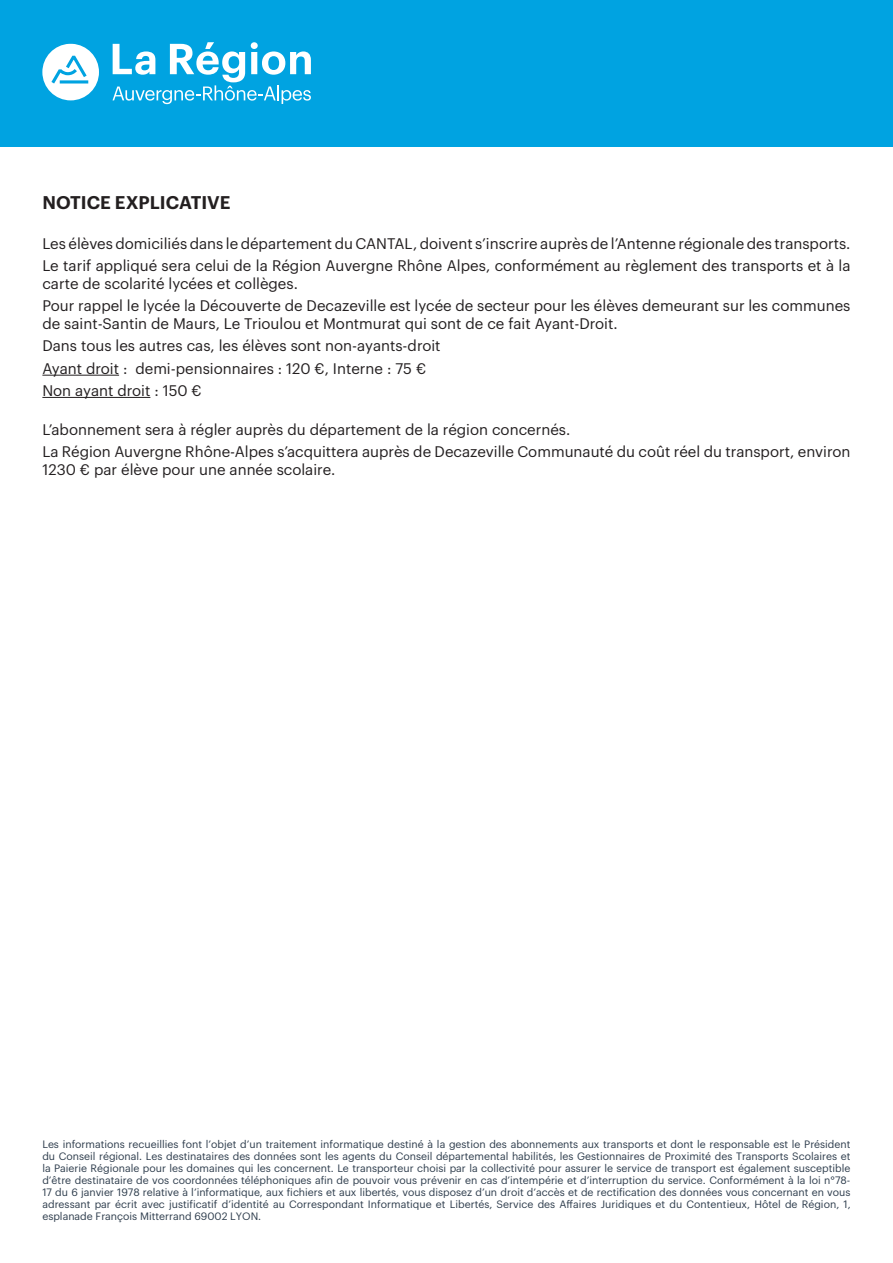
<style>
.page{position:relative;width:893px;height:1263px;background:#fff}
.page>*{position:absolute;margin:0;border:0;box-sizing:border-box;transform-origin:0 0}
.t1{font:600 18px "Graphik";color:#231f20}
.t2{font:15px/18px "Graphik";color:#231f20}
.t3{font:10.5px/12px "Graphik";color:#2d3c4c;text-align:justify}
</style>
<div class="page">
<hr style="left:42px;top:375px;width:77px;height:1px;background:#231f20">
<hr style="left:42px;top:397px;width:108px;height:1px;background:#231f20">
<div style="left:0;top:0;width:893px;height:146px;background:#00a3e1"></div>
<svg style="left:113px;top:42px;width:198px;height:62px"></svg>
<svg style="left:42px;top:44px;width:57px;height:56px"></svg>
<p class="t1" style="left:42px;top:189px;width:190px">NOTICE EXPLICATIVE</p>
<p class="t2" style="left:42px;top:233px;width:807px">Les élèves domiciliés dans le département du CANTAL, doivent s’inscrire auprès de l’Antenne régionale des transports.</p>
<p class="t2" style="left:42px;top:255px;width:810px">Le tarif appliqué sera celui de la Région Auvergne Rhône Alpes, conformément au règlement des transports et à la carte de scolarité lycées et collèges.</p>
<p class="t2" style="left:42px;top:295px;width:810px">Pour rappel le lycée la Découverte de Decazeville est lycée de secteur pour les élèves demeurant sur les communes de saint-Santin de Maurs, Le Trioulou et Montmurat qui sont de ce fait Ayant-Droit.</p>
<p class="t2" style="left:42px;top:336px;width:400px">Dans tous les autres cas, les élèves sont non-ayants-droit</p>
<p class="t2" style="left:42px;top:358px;width:385px">Ayant droit : demi-pensionnaires : 120 €, Interne : 75 €</p>
<p class="t2" style="left:42px;top:380px;width:161px">Non ayant droit : 150 €</p>
<p class="t2" style="left:42px;top:419px;width:527px">L’abonnement sera à régler auprès du département de la région concernés.</p>
<p class="t2" style="left:42px;top:442px;width:809px">La Région Auvergne Rhône-Alpes s’acquittera auprès de Decazeville Communauté du coût réel du transport, environ<br>1230 € par élève pour une année scolaire.</p>
<p class="t3" style="left:42px;top:1138px;width:810px">Les informations recueillies font l’objet d’un traitement informatique destiné à la gestion des abonnements aux transports et dont le responsable est le Président du Conseil régional. Les destinataires des données sont les agents du Conseil départemental habilités, les Gestionnaires de Proximité des Transports Scolaires et la Paierie Régionale pour les domaines qui les concernent. Le transporteur choisi par la collectivité pour assurer le service de transport est également susceptible d’être destinataire de vos coordonnées téléphoniques afin de pouvoir vous prévenir en cas d’intempérie et d’interruption du service. Conformément à la loi n°78- 17 du 6 janvier 1978 relative à l’informatique, aux fichiers et aux libertés, vous disposez d’un droit d’accès et de rectification des données vous concernant en vous adressant par écrit avec justificatif d’identité au Correspondant Informatique et Libertés, Service des Affaires Juridiques et du Contentieux, Hôtel de Région, 1, esplanade François Mitterrand 69002 LYON.</p>
</div>
